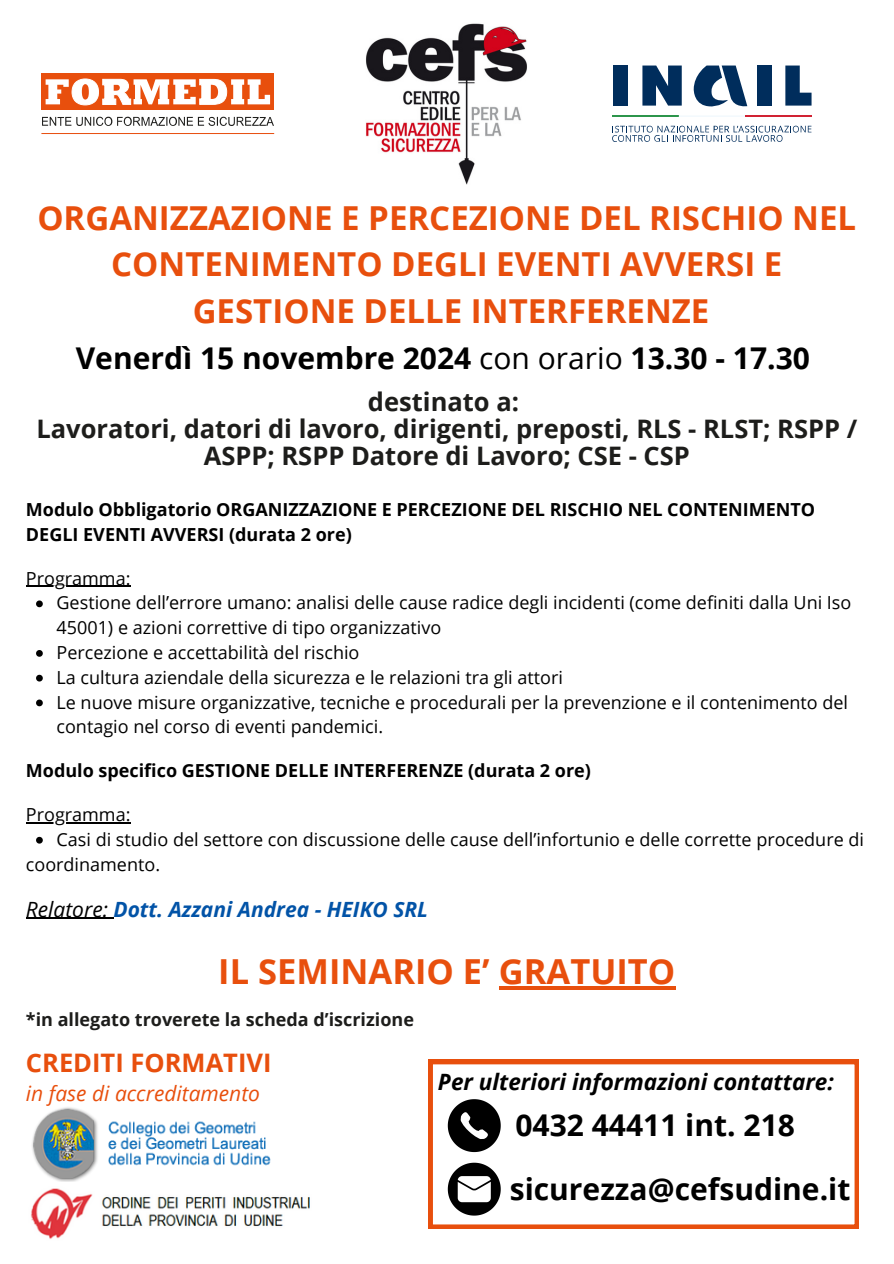
<style>
.page{position:relative;width:894px;height:1264px;background:#fff}
.page>*{position:absolute;margin:0;border:0;box-sizing:border-box;transform-origin:0 0}
.t1{font:700 34.5px "Open Sans";color:#e84f0d}
.t2{font:700 33px/46.2px "Open Sans";color:#e84f0d;text-align:center}
.t3{font:700 30px "Open Sans";color:#000}
.t4{font:700 25.5px/27px "Open Sans";color:#1d1d1b;text-align:center}
.t5{font:700 25.5px "Open Sans";color:#e84f0d}
.t6{font:italic 700 22.5px "Open Sans";color:#000}
.t7{font:italic 700 21px "Open Sans";color:#0253a7}
.t8{font:italic 21px "Open Sans";color:#e84f0d}
.t9{font:18px/24.8px "Open Sans";color:#000}
.t10{font:700 18px/24.8px "Open Sans";color:#000}
.t11{font:700 18px "Open Sans";color:#1d1d1b}
.s1{font-weight:400}
.s2{font-weight:400;color:#000}
</style>
<div class="page">
<div style="left:612px;top:66px;width:15px;height:40px;background:#002d5c"></div>
<div style="left:757px;top:66px;width:14px;height:40px;background:#002d5c"></div>
<svg style="left:785px;top:66px;width:26px;height:40px"></svg>
<svg style="left:642px;top:66px;width:39px;height:40px;background:#2c5178"></svg>
<svg style="left:693px;top:66px;width:54px;height:41px"></svg>
<svg style="left:612px;top:126px;width:199px;height:16px"></svg>
<hr style="left:612px;top:115px;width:66px;height:2px;background:#2c954b">
<hr style="left:678px;top:115px;width:66px;height:2px;background:#f2f9fd">
<hr style="left:744px;top:115px;width:67px;height:2px;background:#d12233">
<div style="left:41px;top:74px;width:233px;height:36px;background:#e84f0d"></div>
<svg style="left:46px;top:78px;width:224px;height:27px"></svg>
<hr style="left:41px;top:133px;width:233px;height:1px;background:#e84e0f">
<svg style="left:42px;top:117px;width:232px;height:9px"></svg>
<img style="left:366px;top:23px;width:161px;height:161px">
<img style="left:32px;top:1107px;width:239px;height:74px">
<img style="left:31px;top:1181px;width:279px;height:58px">
<svg style="left:428px;top:1059px;width:430px;height:169px"></svg>
<svg style="left:447px;top:1162px;width:53px;height:53px"></svg>
<svg style="left:447px;top:1099px;width:53px;height:53px"></svg>
<hr style="left:26px;top:586px;width:104px;height:1px;background:#000">
<svg style="left:36px;top:600px;width:7px;height:7px"></svg>
<svg style="left:36px;top:650px;width:7px;height:6px"></svg>
<svg style="left:36px;top:674px;width:7px;height:7px"></svg>
<svg style="left:36px;top:699px;width:7px;height:7px"></svg>
<hr style="left:26px;top:822px;width:104px;height:1px;background:#000">
<svg style="left:36px;top:836px;width:7px;height:7px"></svg>
<hr style="left:26px;top:917px;width:87px;height:2px;background:#000">
<hr style="left:498px;top:986px;width:177px;height:4px;background:#e84f0d">
<p class="t2" style="left:37px;top:194px;width:820px">ORGANIZZAZIONE E PERCEZIONE DEL RISCHIO NEL<br>CONTENIMENTO DEGLI EVENTI AVVERSI E<br>GESTIONE DELLE INTERFERENZE</p>
<p class="t3" style="left:76px;top:337px;width:735px">Venerdì 15 novembre 2024 <span class="s1">con orario</span> 13.30 - 17.30</p>
<p class="t4" style="left:36px;top:387px;width:822px">destinato a:<br>Lavoratori, datori di lavoro, dirigenti, preposti, RLS - RLST; RSPP /<br>ASPP; RSPP Datore di Lavoro; CSE - CSP</p>
<h1 class="t10" style="left:26px;top:496px;width:790px">Modulo Obbligatorio ORGANIZZAZIONE E PERCEZIONE DEL RISCHIO NEL CONTENIMENTO<br>DEGLI EVENTI AVVERSI (durata 2 ore)</h1>
<h3 class="t9" style="left:26px;top:565px;width:106px">Programma:</h3>
<h4 class="t9" style="left:56px;top:590px;width:796px">Gestione dell’errore umano: analisi delle cause radice degli incidenti (come definiti dalla Uni Iso<br>45001) e azioni correttive di tipo organizzativo</h4>
<p class="t9" style="left:56px;top:639px;width:304px">Percezione e accettabilità del rischio</p>
<p class="t9" style="left:56px;top:664px;width:507px">La cultura aziendale della sicurezza e le relazioni tra gli attori</p>
<p class="t9" style="left:56px;top:689px;width:792px">Le nuove misure organizzative, tecniche e procedurali per la prevenzione e il contenimento del contagio nel corso di eventi pandemici.</p>
<p class="t10" style="left:26px;top:757px;width:566px">Modulo specifico GESTIONE DELLE INTERFERENZE (durata 2 ore)</p>
<p class="t9" style="left:26px;top:801px;width:106px">Programma:</p>
<p class="t9" style="left:56px;top:826px;width:808px">Casi di studio del settore con discussione delle cause dell’infortunio e delle corrette procedure di</p>
<p class="t9" style="left:26px;top:851px;width:136px">coordinamento.</p>
<p class="t7" style="left:26px;top:894px;width:403px"><span class="s2">Relatore:</span> Dott. Azzani Andrea - HEIKO SRL</p>
<h1 class="t1" style="left:218px;top:947px;width:458px">IL SEMINARIO E’ GRATUITO</h1>
<h5 class="t11" style="left:26px;top:1006px;width:389px">*in allegato troverete la scheda d’iscrizione</h5>
<h6 class="t5" style="left:26px;top:1044px;width:247px">CREDITI FORMATIVI</h6>
<h6 class="t8" style="left:26px;top:1078px;width:235px">in fase di accreditamento</h6>
<h6 class="t6" style="left:438px;top:1066px;width:397px">Per ulteriori informazioni contattare:</h6>
<p class="t3" style="left:515px;top:1104px;width:281px">0432 44411 int. 218</p>
<p class="t3" style="left:509px;top:1167px;width:342px">sicurezza@cefsudine.it</p>
</div>
